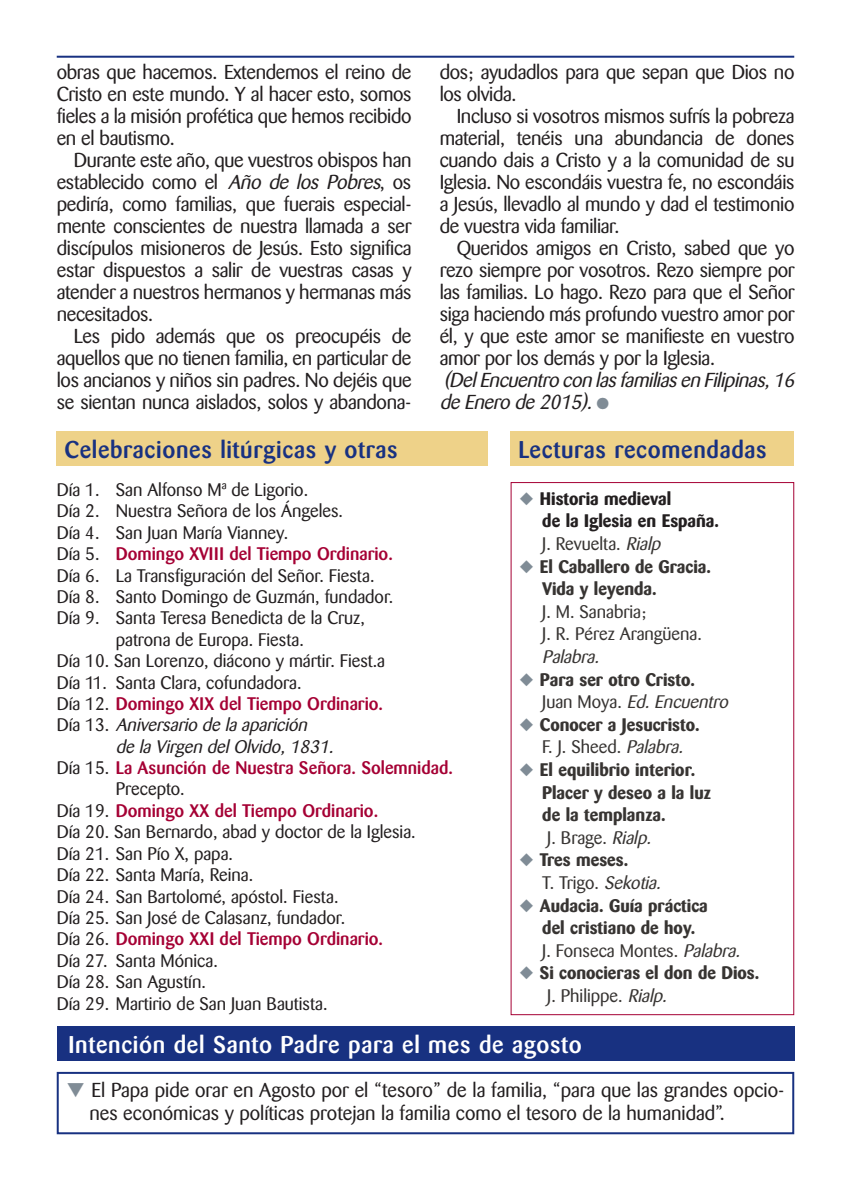
<style>
.page{position:relative;width:851px;height:1191px;background:#fff}
.page>*{position:absolute;margin:0;border:0;box-sizing:border-box;transform-origin:0 0}
.t1{font:500 24px "Barmeno";letter-spacing:.025em;color:#183181}
.t2{font:500 24px "Barmeno";letter-spacing:.025em;color:#fff}
.t3{font:20px/22px "Barmeno";letter-spacing:-.015em;color:#231f20;text-align:justify}
.t4{font:italic 20px/22px "Barmeno";color:#231f20}
.t5{font:18px "Barmeno";color:#231f20}
.t6{font:700 18px/22.6px "Barmeno";color:#373432}
.t7{font:500 18px "Barmeno";color:#a50134}
.t8{font:italic 18px "Barmeno";color:#231f20}
.t9{font:700 18px/22.6px "Barmeno";color:#231f20}
.t10{font:18px/22.6px "Barmeno";color:#373432}
.t11{font:italic 18px "Barmeno";color:#373432}
.s1{font-style:italic}
.s2{color:#808c96}
.s3{font-weight:400;color:#373432}
.s4{font-weight:400;font-style:italic;color:#373432}
.s5{font-weight:400}
.s6{font-weight:400;font-style:italic}
.s7{font-weight:400;color:#231f20}
.s8{font-style:normal}
</style>
<div class="page">
<div style="left:510px;top:431px;width:284px;height:34px;background:#eed289"></div>
<div style="left:57px;top:431px;width:431px;height:34px;background:#eed289"></div>
<div style="left:510px;top:482px;width:284px;height:533px;border:1px solid #a50134"></div>
<div style="left:57px;top:1071px;width:737px;height:63px;border:2px solid #183181"></div>
<div style="left:57px;top:1026px;width:737px;height:34px;background:#183181"></div>
<hr style="left:57px;top:56px;width:737px;height:2px;background:#183181">
<p class="t3" style="left:57px;top:62px;width:356px">obras que hacemos. Extendemos el reino de Cristo en este mundo. Y al hacer esto, somos fieles a la misión profética que hemos recibido en el bautismo.</p>
<p class="t3" style="left:57px;top:150px;width:356px;text-indent:17px">Durante este año, que vuestros obispos han establecido como el <span class="s1">Año de los Pobres</span>, os pediría, como familias, que fuerais especial&shy;mente conscientes de nuestra llamada a ser discípulos misioneros de Jesús. Esto significa estar dispuestos a salir de vuestras casas y atender a nuestros hermanos y hermanas más necesitados.</p>
<p class="t3" style="left:57px;top:326px;width:356px;text-indent:17px">Les pido además que os preocupéis de aquellos que no tienen familia, en particular de los ancianos y niños sin padres. No dejéis que se sientan nunca aislados, solos y abandona-</p>
<p class="t3" style="left:439px;top:62px;width:356px">dos; ayudadlos para que sepan que Dios no los olvida.</p>
<p class="t3" style="left:439px;top:106px;width:356px;text-indent:17px">Incluso si vosotros mismos sufrís la pobreza material, tenéis una abundancia de dones cuando dais a Cristo y a la comunidad de su Iglesia. No escondáis vuestra fe, no escondáis a Jesús, llevadlo al mundo y dad el testimonio de vuestra vida familiar.</p>
<p class="t3" style="left:439px;top:238px;width:356px;text-indent:17px">Queridos amigos en Cristo, sabed que yo rezo siempre por vosotros. Rezo siempre por las familias. Lo hago. Rezo para que el Señor siga haciendo más profundo vuestro amor por él, y que este amor se manifieste en vuestro amor por los demás y por la Iglesia.</p>
<p class="t4" style="left:439px;top:370px;width:360px">(DelEncuentro con lasfamiliasen Filipinas,16 de Enero de 2015). <span class="s2">●</span></p>
<p class="t1" style="left:64px;top:439px;width:334px">Celebraciones litúrgicas y otras</p>
<p class="t1" style="left:518px;top:439px;width:250px">Lecturas recomendadas</p>
<p class="t9" style="left:542px;top:488px;width:178px;text-indent:-23px"><span class="s2">◆</span> Historia medieval<br>de la Iglesia en España.<br><span class="s3">J. Revuelta.</span> <span class="s4">Rialp</span></p>
<p class="t6" style="left:542px;top:556px;width:170px;text-indent:-23px"><span class="s2">◆</span> El Caballero de Gracia.<br>Vida y leyenda.</p>
<p class="t10" style="left:542px;top:602px;width:161px">J. M. Sanabria;<br>J. R. Pérez Arangüena.</p>
<p class="t11" style="left:542px;top:649px;width:62px">Palabra.</p>
<p class="t6" style="left:542px;top:668px;width:191px;text-indent:-23px"><span class="s2">◆</span> Para ser otro Cristo.<br><span class="s5">J u a n M o y a .</span> <span class="s6">Ed. Encuentro</span></p>
<p class="t6" style="left:519px;top:714px;width:181px;text-align:center"><span class="s2">◆</span> Conocer a Jesucristo.<br><span class="s5">F. J . S h e e d .</span> <span class="s6">Palabra.</span></p>
<p class="t6" style="left:542px;top:759px;width:170px;text-indent:-23px"><span class="s2">◆</span> El equilibrio interior.<br>Placer y deseo a la luz de la templanza.<br><span class="s5">J. Brage.</span> <span class="s6">Rialp.</span></p>
<p class="t6" style="left:542px;top:849px;width:124px;text-indent:-23px"><span class="s2">◆</span> Tres meses.<br><span class="s5">T. Trigo.</span> <span class="s6">Sekotia.</span></p>
<p class="t6" style="left:542px;top:894px;width:203px;text-indent:-23px"><span class="s2">◆</span> Audacia. Guía práctica<br>del cristiano de hoy.<br><span class="s5">J. Fonseca Montes.</span> <span class="s6">Palabra.</span></p>
<p class="t6" style="left:547px;top:962px;width:213px;text-indent:-28px"><span class="s2">◆</span> Si conocieras el don de Dios.<br><span class="s5">J. Philippe.</span> <span class="s6">Rialp.</span></p>
<p class="t5" style="left:57px;top:482px;width:253px">Día 1. San Alfonso Mª de Ligorio.</p>
<p class="t5" style="left:57px;top:503px;width:288px">Día 2. Nuestra Señora de los Ángeles.</p>
<p class="t5" style="left:57px;top:525px;width:233px">Día 4. San Juan María Vianney.</p>
<p class="t7" style="left:57px;top:546px;width:337px"><span class="s7">Día 5.</span> Domingo XVIII del Tiempo Ordinario.</p>
<p class="t5" style="left:57px;top:568px;width:319px">Día 6. La Transfiguración del Señor. Fiesta.</p>
<p class="t5" style="left:57px;top:589px;width:338px">Día 8. Santo Domingo de Guzmán, fundador.</p>
<p class="t5" style="left:57px;top:610px;width:309px">Día 9. Santa Teresa Benedicta de la Cruz,</p>
<p class="t5" style="left:116px;top:632px;width:190px">patrona de Europa. Fiesta.</p>
<p class="t5" style="left:57px;top:653px;width:330px">Día 10. San Lorenzo, diácono y mártir. Fiest.a</p>
<p class="t5" style="left:57px;top:675px;width:246px">Día 11. Santa Clara, cofundadora.</p>
<p class="t7" style="left:57px;top:696px;width:328px"><span class="s7">Día 12.</span> Domingo XIX del Tiempo Ordinario.</p>
<p class="t8" style="left:57px;top:717px;width:255px"><span class="s8">D í a 1 3 .</span> Aniversario de la aparición</p>
<p class="t8" style="left:116px;top:739px;width:223px">de la Virgen del Olvido, 1831.</p>
<p class="t7" style="left:57px;top:760px;width:397px"><span class="s7">Día 15.</span> La Asunción de Nuestra Señora. Solemnidad.</p>
<p class="t5" style="left:116px;top:781px;width:70px">Precepto.</p>
<p class="t7" style="left:57px;top:803px;width:323px"><span class="s7">Día 19.</span> Domingo XX del Tiempo Ordinario.</p>
<p class="t5" style="left:57px;top:824px;width:360px">Día 20. San Bernardo, abad y doctor de la Iglesia.</p>
<p class="t5" style="left:57px;top:846px;width:178px">Día 21. San Pío X, papa.</p>
<p class="t5" style="left:57px;top:867px;width:198px">Día 22. Santa María, Reina.</p>
<p class="t5" style="left:57px;top:888px;width:283px">Día 24. San Bartolomé, apóstol. Fiesta.</p>
<p class="t5" style="left:57px;top:910px;width:290px">Día 25. San José de Calasanz, fundador.</p>
<p class="t7" style="left:57px;top:931px;width:328px"><span class="s7">Día 26.</span> Domingo XXI del Tiempo Ordinario.</p>
<p class="t5" style="left:57px;top:953px;width:163px">Día 27. Santa Mónica.</p>
<p class="t5" style="left:57px;top:974px;width:151px">Día 28. San Agustín.</p>
<p class="t5" style="left:57px;top:995px;width:272px">Día 29. Martirio de San Juan Bautista.</p>
<p class="t2" style="left:68px;top:1035px;width:515px">Intención del Santo Padre para el mes de agosto</p>
<p class="t3" style="left:89px;top:1080px;width:696px;text-indent:-23px"><span class="s2">▼</span> El Papa pide orar en Agosto por el “tesoro” de la familia, “para que las grandes opcio&shy;nes económicas y políticas protejan la familia como el tesoro de la humanidad”.</p>
</div>
